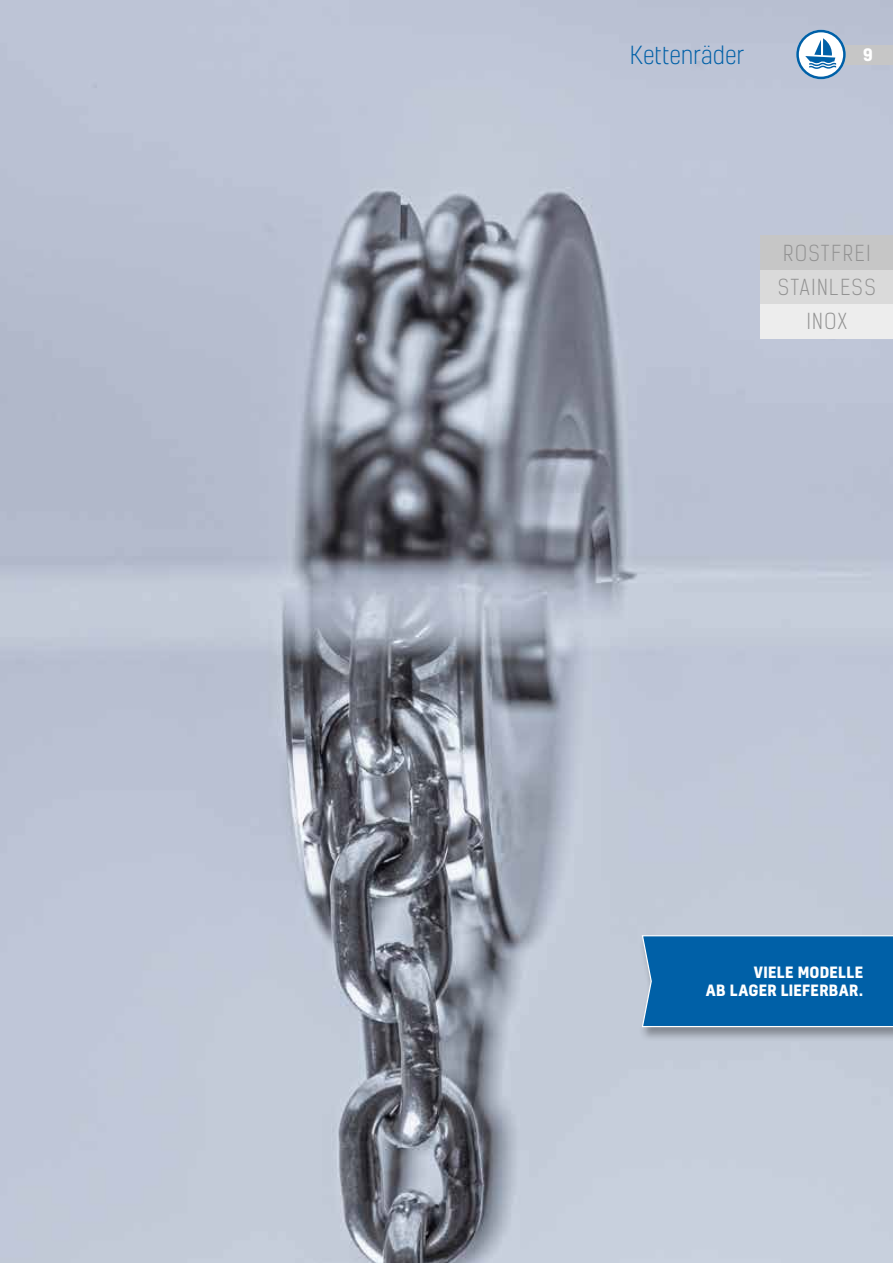
<style>
.page{position:relative;width:893px;height:1263px;background:#fff}
.page>*{position:absolute;margin:0;border:0;box-sizing:border-box;transform-origin:0 0}
.t1{font:300 24px "Kelson";letter-spacing:-.005em;color:#0060a7}
.t2{font:300 21px "Kelson Sans";letter-spacing:.08em;color:#929292}
.t3{font:700 16.5px "Kelson";color:#fff}
.t4{font:700 15px/18px "Kelson";letter-spacing:.015em;color:#fff;text-align:right}
</style>
<div class="page">
<img style="left:0;top:0;width:893px;height:1263px">
<div style="left:761px;top:304px;width:132px;height:34px;background:#ededed"></div>
<div style="left:761px;top:270px;width:132px;height:34px;background:#dadada"></div>
<div style="left:761px;top:236px;width:132px;height:34px;background:#c6c6c6"></div>
<div style="left:638px;top:934px;width:255px;height:107px;background:#000;opacity:.33"></div>
<svg style="left:641px;top:934px;width:252px;height:94px;background:#0f68aa"></svg>
<div style="left:814px;top:45px;width:79px;height:19px;background:#c6c6c6"></div>
<svg style="left:796px;top:30px;width:50px;height:49px"></svg>
<h1 class="t1" style="left:630px;top:39px;width:116px">Kettenräder</h1>
<p class="t3" style="left:863px;top:43px;width:11px">9</p>
<h2 class="t2" style="left:783px;top:240px;width:89px">ROSTFREI</h2>
<h2 class="t2" style="left:778px;top:274px;width:99px">STAINLESS</h2>
<h2 class="t2" style="left:807px;top:308px;width:42px">INOX</h2>
<p class="t4" style="left:706px;top:963px;width:159px">VIELE MODELLE<br>AB LAGER LIEFERBAR.</p>
</div>
